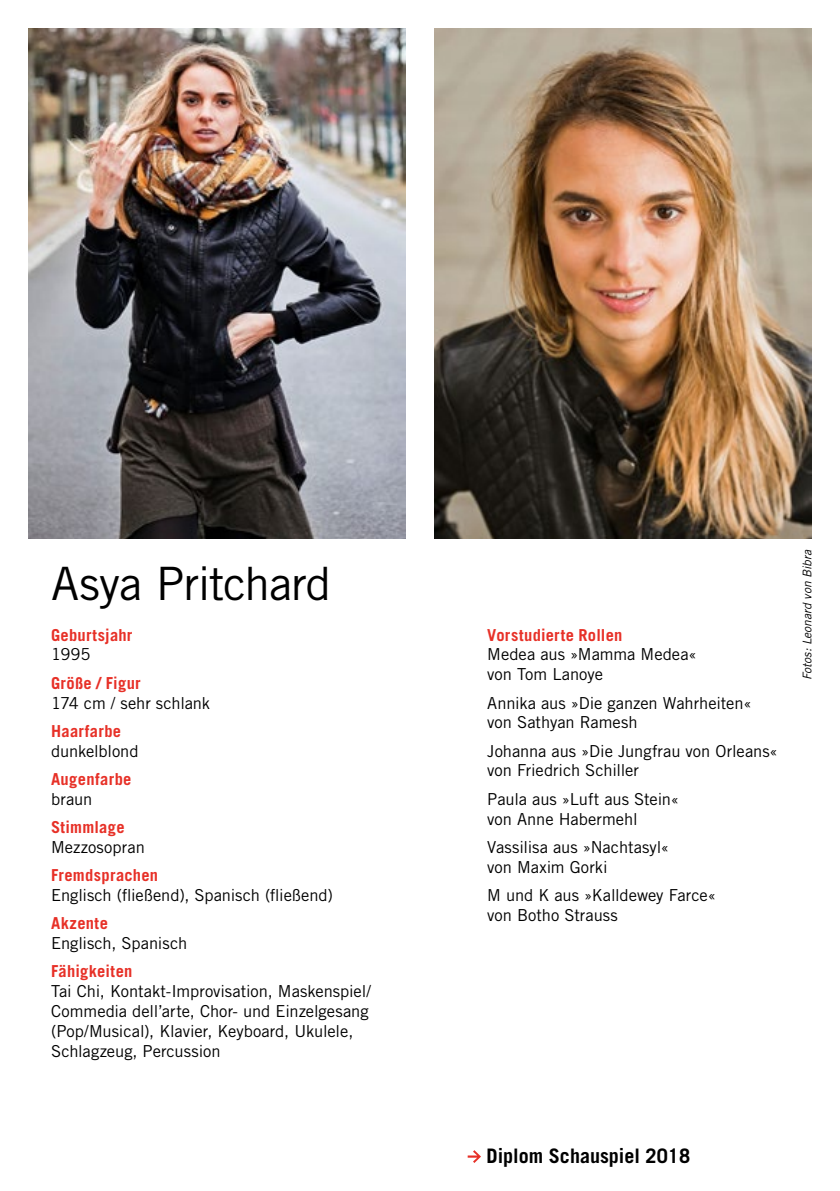
<style>
.page{position:relative;width:840px;height:1191px;background:#fff}
.page>*{position:absolute;margin:0;border:0;box-sizing:border-box;transform-origin:0 0}
.t1{font:46px "Trade Gothic LT Std";letter-spacing:-.025em;color:#000}
.t2{font:700 20px "Trade Gothic LT Std";color:#000}
.t3{font:16.4px/19.8px "Trade Gothic LT Std";letter-spacing:-.005em;color:#000}
.t4{font:700 16.4px "Trade Gothic LT Std";letter-spacing:.015em;color:#e73027}
.t5{font:italic 12px "Trade Gothic LT Std";color:#000}
</style>
<div class="page">
<img style="left:434px;top:28px;width:377px;height:511px">
<img style="left:28px;top:28px;width:377px;height:511px">
<svg style="left:467px;top:1150px;width:13px;height:13px"></svg>
<h1 class="t1" style="left:51px;top:556px;width:281px">Asya Pritchard</h1>
<p class="t4" style="left:51px;top:624px;width:83px">Geburtsjahr</p>
<p class="t3" style="left:51px;top:644px;width:41px">1995</p>
<p class="t4" style="left:51px;top:673px;width:91px">Größe / Figur</p>
<p class="t3" style="left:51px;top:692px;width:160px">174 cm / sehr schlank</p>
<p class="t4" style="left:51px;top:721px;width:72px">Haarfarbe</p>
<p class="t3" style="left:51px;top:740px;width:89px">dunkelblond</p>
<p class="t4" style="left:51px;top:769px;width:82px">Augenfarbe</p>
<p class="t3" style="left:51px;top:789px;width:43px">braun</p>
<p class="t4" style="left:51px;top:817px;width:75px">Stimmlage</p>
<p class="t3" style="left:51px;top:837px;width:95px">Mezzosopran</p>
<p class="t4" style="left:51px;top:865px;width:109px">Fremdsprachen</p>
<p class="t3" style="left:51px;top:885px;width:283px">Englisch (fließend), Spanisch (fließend)</p>
<p class="t4" style="left:51px;top:913px;width:58px">Akzente</p>
<p class="t3" style="left:51px;top:933px;width:138px">Englisch, Spanisch</p>
<p class="t4" style="left:51px;top:961px;width:83px">Fähigkeiten</p>
<p class="t3" style="left:51px;top:981px;width:321px">Tai Chi, Kontakt-Improvisation, Maskenspiel/ Commedia dell’arte, Chor- und Einzelgesang (Pop/Musical), Klavier, Keyboard, Ukulele, Schlagzeug, Percussion</p>
<p class="t4" style="left:487px;top:624px;width:137px">Vorstudierte Rollen</p>
<p class="t3" style="left:487px;top:644px;width:211px">Medea aus »Mamma Medea« von Tom Lanoye</p>
<p class="t3" style="left:487px;top:692px;width:266px">Annika aus »Die ganzen Wahrheiten« von Sathyan Ramesh</p>
<p class="t3" style="left:487px;top:740px;width:292px">Johanna aus »Die Jungfrau von Orleans« von Friedrich Schiller</p>
<p class="t3" style="left:487px;top:789px;width:193px">Paula aus »Luft aus Stein« von Anne Habermehl</p>
<p class="t3" style="left:487px;top:837px;width:183px">Vassilisa aus »Nachtasyl« von Maxim Gorki</p>
<p class="t3" style="left:487px;top:885px;width:230px">M und K aus »Kalldewey Farce« von Botho Strauss</p>
<p class="t5" style="left:799px;top:680px;width:132px;rotate:-90deg">Fotos: Leonard von Bibra</p>
<p class="t2" style="left:486px;top:1143px;width:205px">Diplom Schauspiel 2018</p>
</div>
